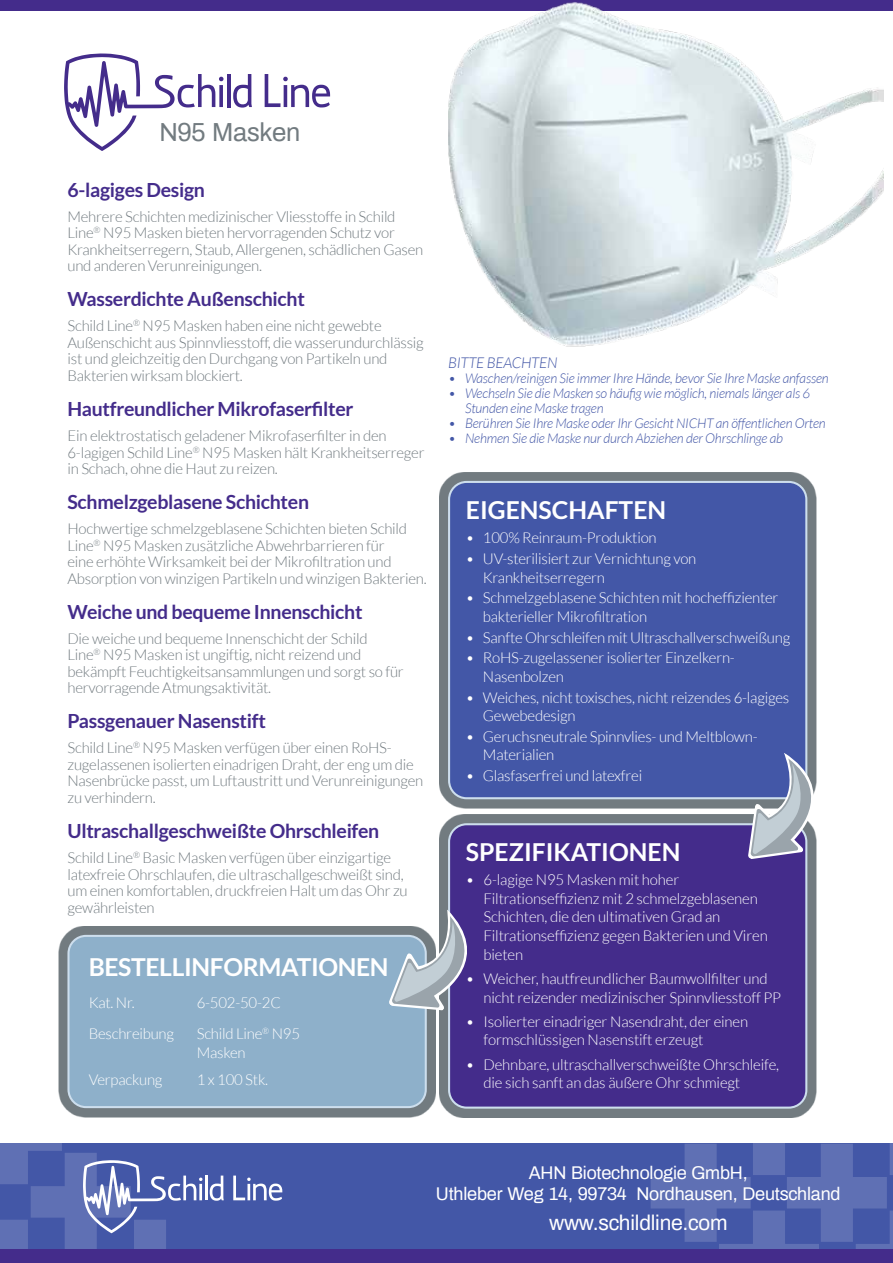
<style>
.page{position:relative;width:893px;height:1263px;background:#fff}
.page>*{position:absolute;margin:0;border:0;box-sizing:border-box;transform-origin:0 0}
.t1{font:25.5px "Archivo";letter-spacing:-.01em;color:#727b80}
.t2{font:700 24.75px "Lato";color:#fff}
.t3{font:21px "Archivo";letter-spacing:-.01em;color:#fff}
.t4{font:700 19.5px "Lato";letter-spacing:-.015em;color:#442c8b}
.t5{font:18px/21.6px "Archivo";letter-spacing:-.01em;color:#fff;text-align:center}
.t6{font:300 15px/16.5px "Lato";letter-spacing:-.015em;color:#727b80}
.t7{font:300 15px/18.6px "Lato";letter-spacing:-.015em;color:#fff}
.t8{font:italic 300 15px "Lato";letter-spacing:-.015em;color:#4357a7}
.t9{font:italic 300 13.5px/15px "Lato";letter-spacing:-.015em;color:#4357a7}
</style>
<div class="page">
<div style="left:0;top:1143px;width:893px;height:110px;background:#4357a7"></div>
<svg style="left:651px;top:1013px;width:242px;height:236px"></svg>
<div style="left:0;top:0;width:893px;height:10px;background:#442c8b"></div>
<svg style="left:0;top:1117px;width:202px;height:132px"></svg>
<hr style="left:205px;top:1175px;width:3px;height:25px;background:#fff">
<svg style="left:210px;top:1175px;width:14px;height:26px"></svg>
<svg style="left:233px;top:1175px;width:49px;height:26px"></svg>
<div style="left:0;top:1249px;width:893px;height:14px;background:#442c8b"></div>
<div style="left:439px;top:472px;width:377px;height:336px;background:#727b80"></div>
<div style="left:449px;top:482px;width:357px;height:316px;background:#4357a7;border-radius:18px"></div>
<div style="left:448px;top:481px;width:359px;height:318px;border:2px solid #cddeed;border-radius:18px"></div>
<div style="left:439px;top:814px;width:377px;height:304px;background:#727b80"></div>
<div style="left:449px;top:824px;width:357px;height:283px;background:#442c8b;border-radius:18px"></div>
<div style="left:448px;top:823px;width:359px;height:286px;border:2px solid #cddeed;border-radius:18px"></div>
<div style="left:58px;top:926px;width:378px;height:191px;background:#727b80"></div>
<div style="left:68px;top:936px;width:358px;height:171px;background:#8eb0ca;border-radius:18px"></div>
<div style="left:67px;top:935px;width:360px;height:173px;border:2px solid #cddeed;border-radius:18px"></div>
<svg style="left:64px;top:54px;width:159px;height:97px"></svg>
<hr style="left:227px;top:74px;width:3px;height:33px;background:#442c8b">
<svg style="left:233px;top:74px;width:19px;height:34px"></svg>
<svg style="left:265px;top:74px;width:65px;height:33px"></svg>
<svg style="left:388px;top:909px;width:79px;height:101px"></svg>
<img style="left:448px;top:2px;width:436px;height:345px">
<svg style="left:748px;top:752px;width:69px;height:107px"></svg>
<h1 class="t1" style="left:159px;top:113px;width:142px">N95 Masken</h1>
<h3 class="t4" style="left:67px;top:179px;width:139px">6-lagiges Design</h3>
<p class="t6" style="left:67px;top:208px;width:357px">Mehrere Schichten medizinischer Vliesstoffe in Schild Line<sup>®</sup> N95 Masken bieten hervorragenden Schutz vor Krankheitserregern, Staub, Allergenen, schädlichen Gasen und anderen Verunreinigungen.</p>
<h3 class="t4" style="left:67px;top:288px;width:239px">Wasserdichte Außenschicht</h3>
<p class="t6" style="left:67px;top:318px;width:358px">Schild Line<sup>®</sup> N95 Masken haben eine nicht gewebte Außenschicht aus Spinnvliesstoff, die wasserundurchlässig ist und gleichzeitig den Durchgang von Partikeln und Bakterien wirksam blockiert.</p>
<h3 class="t4" style="left:67px;top:398px;width:288px">Hautfreundlicher Mikrofaserfilter</h3>
<p class="t6" style="left:67px;top:427px;width:359px">Ein elektrostatisch geladener Mikrofaserfilter in den<br>6-lagigen Schild Line<sup>®</sup> N95 Masken hält Krankheitserreger in Schach, ohne die Haut zu reizen.</p>
<h3 class="t4" style="left:67px;top:491px;width:243px">Schmelzgeblasene Schichten</h3>
<p class="t6" style="left:67px;top:521px;width:361px">Hochwertige schmelzgeblasene Schichten bieten Schild Line<sup>®</sup> N95 Masken zusätzliche Abwehrbarrieren für<br>eine erhöhte Wirksamkeit bei der Mikrofiltration und Absorption von winzigen Partikeln und winzigen Bakterien.</p>
<h3 class="t4" style="left:67px;top:600px;width:297px">Weiche und bequeme Innenschicht</h3>
<p class="t6" style="left:67px;top:630px;width:338px">Die weiche und bequeme Innenschicht der Schild Line<sup>®</sup> N95 Masken ist ungiftig, nicht reizend und bekämpft Feuchtigkeitsansammlungen und sorgt so für hervorragende Atmungsaktivität.</p>
<h3 class="t4" style="left:67px;top:710px;width:200px">Passgenauer Nasenstift</h3>
<p class="t6" style="left:67px;top:740px;width:357px">Schild Line<sup>®</sup> N95 Masken verfügen über einen RoHS&shy;zugelassenen isolierten einadrigen Draht, der eng um die Nasenbrücke passt, um Luftaustritt und Verunreinigungen zu verhindern.</p>
<h3 class="t4" style="left:67px;top:820px;width:313px">Ultraschallgeschweißte Ohrschleifen</h3>
<p class="t6" style="left:67px;top:849px;width:342px">Schild Line<sup>®</sup> Basic Masken verfügen über einzigartige latexfreie Ohrschlaufen, die ultraschallgeschweißt sind, um einen komfortablen, druckfreien Halt um das Ohr zu gewährleisten</p>
<h2 class="t2" style="left:466px;top:838px;width:216px">SPEZIFIKATIONEN</h2>
<p class="t8" style="left:448px;top:355px;width:111px">BITTE BEACHTEN</p>
<p class="t9" style="left:448px;top:372px;width:382px">• Waschen/reinigen Sie immer Ihre Hände, bevor Sie Ihre Maske anfassen</p>
<p class="t9" style="left:465px;top:387px;width:347px;text-indent:-17px">• Wechseln Sie die Masken so häufig wie möglich, niemals länger als 6<br>Stunden eine Maske tragen</p>
<p class="t9" style="left:448px;top:417px;width:379px">• Berühren Sie Ihre Maske oder Ihr Gesicht NICHT an öffentlichen Orten</p>
<p class="t9" style="left:448px;top:432px;width:337px">• Nehmen Sie die Maske nur durch Abziehen der Ohrschlinge ab</p>
<h2 class="t2" style="left:466px;top:496px;width:202px">EIGENSCHAFTEN</h2>
<p class="t7" style="left:466px;top:529px;width:192px">• 100% Reinraum-Produktion</p>
<p class="t7" style="left:483px;top:549px;width:215px;text-indent:-17px">• UV-sterilisiert zur Vernichtung von<br>Krankheitserregern</p>
<p class="t7" style="left:483px;top:589px;width:297px;text-indent:-17px">• Schmelzgeblasene Schichten mit hocheffizienter bakterieller Mikrofiltration</p>
<p class="t7" style="left:466px;top:628px;width:326px">• Sanfte Ohrschleifen mit Ultraschallverschweißung</p>
<p class="t7" style="left:483px;top:649px;width:253px;text-indent:-17px">• RoHS-zugelassener isolierter Einzelkern-<br>Nasenbolzen</p>
<p class="t7" style="left:483px;top:688px;width:308px;text-indent:-17px">• Weiches, nicht toxisches, nicht reizendes 6-lagiges<br>Gewebedesign</p>
<p class="t7" style="left:483px;top:727px;width:276px;text-indent:-17px">• Geruchsneutrale Spinnvlies- und Meltblown-<br>Materialien</p>
<p class="t7" style="left:466px;top:766px;width:178px">• Glasfaserfrei und latexfrei</p>
<p class="t7" style="left:483px;top:871px;width:286px;text-indent:-18px">• 6-lagige N95 Masken mit hoher Filtrationseffizienz mit 2 schmelzgeblasenen Schichten, die den ultimativen Grad an Filtrationseffizienz gegen Bakterien und Viren bieten</p>
<p class="t7" style="left:483px;top:969px;width:299px;text-indent:-18px">• Weicher, hautfreundlicher Baumwollfilter und nicht reizender medizinischer Spinnvliesstoff PP</p>
<p class="t7" style="left:483px;top:1012px;width:266px;text-indent:-18px">• Isolierter einadriger Nasendraht, der einen formschlüssigen Nasenstift erzeugt</p>
<p class="t7" style="left:483px;top:1055px;width:297px;text-indent:-18px">• Dehnbare, ultraschallverschweißte Ohrschleife, die sich sanft an das äußere Ohr schmiegt</p>
<h2 class="t2" style="left:89px;top:953px;width:301px">BESTELLINFORMATIONEN</h2>
<p class="t7" style="left:89px;top:993px;width:48px">Kat. Nr.</p>
<p class="t7" style="left:197px;top:993px;width:86px">6-502-50-2C</p>
<p class="t7" style="left:89px;top:1024px;width:87px">Beschreibung</p>
<p class="t7" style="left:197px;top:1024px;width:105px">Schild Line<sup>®</sup> N95<br>Masken</p>
<p class="t7" style="left:89px;top:1070px;width:75px">Verpackung</p>
<p class="t7" style="left:197px;top:1070px;width:73px">1 x 100 Stk.</p>
<p class="t5" style="left:436px;top:1161px;width:406px">AHN Biotechnologie GmbH,<br>Uthleber Weg 14, 99734 Nordhausen, Deutschland</p>
<h3 class="t3" style="left:549px;top:1207px;width:180px">www.schildline.com</h3>
</div>
